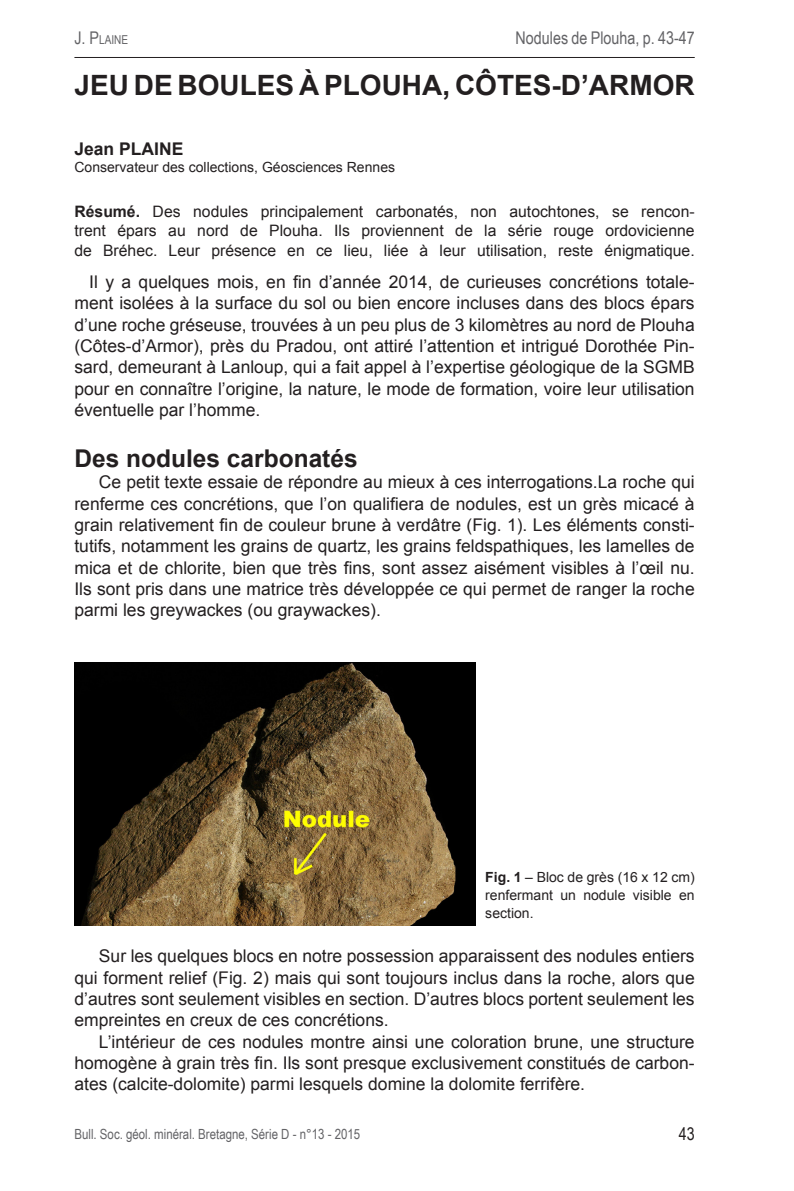
<style>
.page{position:relative;width:794px;height:1191px;background:#fff}
.page>*{position:absolute;margin:0;border:0;box-sizing:border-box;transform-origin:0 0}
.t1{font:700 28px "Arial";color:#231f20}
.t2{font:700 24.5px "Arial";color:#231f20}
.t3{font:17.5px/21.3px "Arial";color:#231f20;text-align:justify}
.t4{font:17.5px "Arial Narrow";color:#636366}
.t5{font:700 17.5px "Arial";color:#231f20}
.t6{font:17.5px "Arial Narrow";color:#231f20}
.t7{font:15.75px/19.2px "Arial";color:#231f20;text-align:justify}
.t8{font:14px/18.2px "Arial";color:#231f20;text-align:justify}
.t9{font:14px "Arial Narrow";color:#636366}
.t10{font:12.25px "Arial Narrow";color:#636366}
.s1{font-size:17.5px}
.s2{font-weight:700}
</style>
<div class="page">
<img style="left:74px;top:662px;width:401px;height:263px">
<hr style="left:74px;top:57px;width:620px;height:1px;background:#231f20">
<p class="t10" style="left:74px;top:31px;width:55px"><span class="s1">J.</span> <span class="s1">P</span>LAINE</p>
<p class="t4" style="left:515px;top:25px;width:181px">Nodules de Plouha, p. 43-47</p>
<p class="t1" style="left:74px;top:66px;width:622px">JEU DE BOULES À PLOUHA, CÔTES-D’ARMOR</p>
<p class="t5" style="left:74px;top:137px;width:110px">Jean PLAINE</p>
<p class="t8" style="left:74px;top:158px;width:322px">Conservateur des collections, Géosciences Rennes</p>
<p class="t7" style="left:74px;top:202px;width:622px"><span class="s2">Résumé.</span> Des nodules principalement carbonatés, non autochtones, se rencon&shy;trent épars au nord de Plouha. Ils proviennent de la série rouge ordovicienne de Bréhec. Leur présence en ce lieu, liée à leur utilisation, reste énigmatique.</p>
<p class="t3" style="left:74px;top:271px;width:622px;text-indent:15px">Il y a quelques mois, en fin d’année 2014, de curieuses concrétions totale&shy;ment isolées à la surface du sol ou bien encore incluses dans des blocs épars d’une roche gréseuse, trouvées à un peu plus de 3 kilomètres au nord de Plouha (Côtes-d’Armor), près du Pradou, ont attiré l’attention et intrigué Dorothée Pin&shy;sard, demeurant à Lanloup, qui a fait appel à l’expertise géologique de la SGMB pour en connaître l’origine, la nature, le mode de formation, voire leur utilisation éventuelle par l’homme.</p>
<p class="t2" style="left:74px;top:442px;width:285px">Des nodules carbonatés</p>
<p class="t3" style="left:74px;top:471px;width:622px;text-indent:24px">Ce petit texte essaie de répondre au mieux à ces interrogations.La roche qui renferme ces concrétions, que l’on qualifiera de nodules, est un grès micacé à grain relativement fin de couleur brune à verdâtre (Fig. 1). Les éléments consti&shy;tutifs, notamment les grains de quartz, les grains feldspathiques, les lamelles de mica et de chlorite, bien que très fins, sont assez aisément visibles à l’œil nu.<br>Ils sont pris dans une matrice très développée ce qui permet de ranger la roche parmi les greywackes (ou graywackes).</p>
<p class="t8" style="left:485px;top:867px;width:211px"><span class="s2">Fig. 1</span> – Bloc de grès (16 x 12 cm) renfermant un nodule visible en section.</p>
<p class="t3" style="left:74px;top:945px;width:622px;text-indent:24px">Sur les quelques blocs en notre possession apparaissent des nodules entiers qui forment relief (Fig. 2) mais qui sont toujours inclus dans la roche, alors que d’autres sont seulement visibles en section. D’autres blocs portent seulement les empreintes en creux de ces concrétions.</p>
<p class="t3" style="left:74px;top:1031px;width:622px;text-indent:24px">L’intérieur de ces nodules montre ainsi une coloration brune, une structure homogène à grain très fin. Ils sont presque exclusivement constitués de carbon&shy;ates (calcite-dolomite) parmi lesquels domine la dolomite ferrifère.</p>
<p class="t9" style="left:74px;top:1124px;width:287px">Bull. Soc. géol. minéral. Bretagne, Série D - n°13 - 2015</p>
<p class="t6" style="left:679px;top:1121px;width:17px">43</p>
</div>
